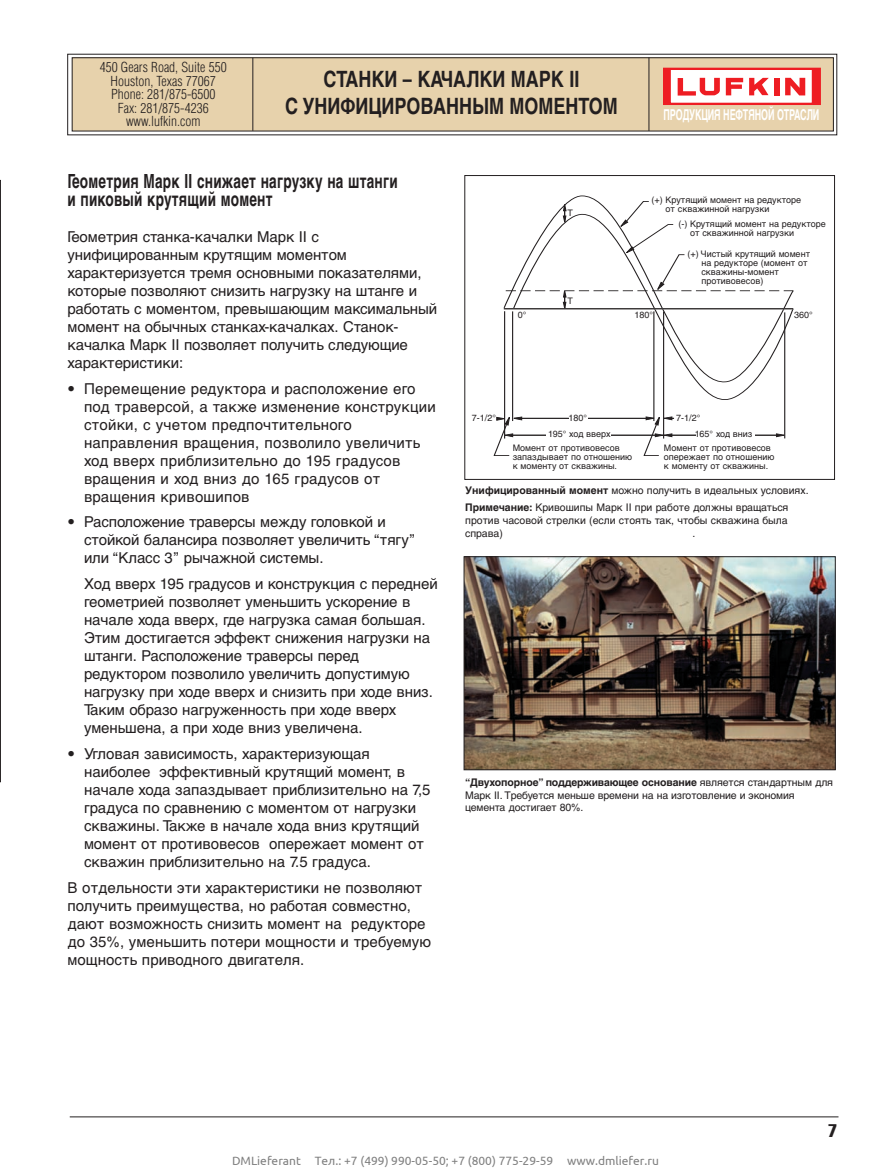
<style>
.page{position:relative;width:891px;height:1175px;background:#fff}
.page>*{position:absolute;margin:0;border:0;box-sizing:border-box;transform-origin:0 0}
.t1{font:700 22.5px/27px "Helvetica Cyr";color:#231f20;text-align:center;scale:.8 1}
.t2{font:700 19.5px/18px "Helvetica Cyr";letter-spacing:.015em;color:#231f20;scale:.7 1}
.t3{font:extra-condensed 18px "Helvetica";color:#231f20}
.t4{font:15px/18px "Helvetica Cyr Upright";letter-spacing:-.005em;color:#231f20}
.t5{font:15px/18px "Helvetica Cyr Upright";letter-spacing:.015em;color:#231f20}
.t6{font:700 15px "Helvetica Cyr";letter-spacing:-.01em;color:#fff;scale:.6 1}
.t7{font:300 condensed 13.5px/13.5px "Helvetica";color:#231f20;text-align:center}
.t8{font:12px "Ubuntu";color:#808080}
.t9{font:10.5px/12.6px "Helvetica Cyr Upright";color:#231f20}
.t10{font:700 10.5px "Helvetica Cyr";letter-spacing:-.01em;color:#231f20}
.t11{font:9px/9px "Helvetica Cyr Upright";color:#231f20}
.t12{font:9px "Helvetica";color:#231f20}
.s1{font-family:"Helvetica Cyr";font-weight:700}
.s2{font-family:"Helvetica Cyr Upright";font-weight:400}
</style>
<div class="page">
<svg style="left:0;top:180px;width:1px;height:602px"></svg>
<svg style="left:493px;top:385px;width:293px;height:71px"></svg>
<svg style="left:503px;top:195px;width:146px;height:190px"></svg>
<svg style="left:513px;top:213px;width:281px;height:192px"></svg>
<hr style="left:504px;top:308px;width:289px;height:1px;background:#231f20">
<div style="left:464px;top:175px;width:371px;height:305px;border:1px solid #231f20"></div>
<img style="left:466px;top:558px;width:368px;height:210px">
<div style="left:464px;top:556px;width:372px;height:214px;border:1px solid #231f20"></div>
<div style="left:72px;top:58px;width:761px;height:73px;background:#e7d2ac"></div>
<div style="left:666px;top:69px;width:150px;height:35px;background:#fff"></div>
<div style="left:664px;top:67px;width:155px;height:39px;border:5px solid #ee1d23"></div>
<svg style="left:678px;top:78px;width:42px;height:18px"></svg>
<svg style="left:726px;top:78px;width:17px;height:17px"></svg>
<svg style="left:749px;top:78px;width:20px;height:17px"></svg>
<div style="left:774px;top:78px;width:5px;height:17px;background:#ee1d23"></div>
<svg style="left:785px;top:78px;width:20px;height:17px"></svg>
<hr style="left:649px;top:57px;width:1px;height:74px;background:#231f20">
<hr style="left:253px;top:58px;width:1px;height:73px;background:#231f20">
<hr style="left:70px;top:1116px;width:768px;height:1px;background:#231f20">
<p class="t7" style="left:100px;top:61px;width:129px">450 Gears Road, Suite 550<br>Houston, Texas 77067<br>Phone: 281/875-6500<br>Fax: 281/875-4236 www.lufkin.com</p>
<h1 class="t1" style="left:285px;top:68px;width:418px">СТАНКИ – КАЧАЛКИ МАРК II<br>C УНИФИЦИРОВАННЫМ МОМЕНТОМ</h1>
<p class="t6" style="left:663px;top:110px;width:261px">ПРОДУКЦИЯ НЕФТЯНОЙ ОТРАСЛИ</p>
<h2 class="t2" style="left:68px;top:174px;width:473px">Геометрия Марк II снижает нагрузку на штанги и пиковый крутящий момент</h2>
<p class="t4" style="left:68px;top:229px;width:371px">Геометрия станка-качалки Марк II с унифицированным крутящим моментом характеризуется тремя основными показателями, которые позволяют снизить нагрузку на штанге и работать с моментом, превышающим максимальный момент на обычных станках-качалках. Станок&shy;качалка Марк II позволяет получить следующие характеристики:</p>
<p class="t5" style="left:84px;top:381px;width:353px;text-indent:-16px">• Перемещение редуктора и расположение его под траверсой, а также изменение конструкции стойки, с учетом предпочтительного направления вращения, позволило увеличить ход вверх приблизительно до 195 градусов вращения и ход вниз до 165 градусов от вращения кривошипов</p>
<p class="t4" style="left:84px;top:514px;width:333px;text-indent:-16px">• Расположение траверсы между головкой и стойкой балансира позволяет увеличить “тягу” или “Класс 3” рычажной системы.</p>
<p class="t4" style="left:84px;top:576px;width:355px">Ход вверх 195 градусов и конструкция с передней геометрией позволяет уменьшить ускорение в начале хода вверх, где нагрузка самая большая.<br>Этим достигается эффект снижения нагрузки на штанги. Расположение траверсы перед редуктором позволило увеличить допустимую нагрузку при ходе вверх и снизить при ходе вниз.<br>Таким образо нагруженность при ходе вверх уменьшена, а при ходе вниз увеличена.</p>
<p class="t4" style="left:84px;top:745px;width:348px;text-indent:-16px">• Угловая зависимость, характеризующая наиболее эффективный крутящий момент, в начале хода запаздывает приблизительно на 7,5 градуса по сравнению с моментом от нагрузки скважины. Также в начале хода вниз крутящий момент от противовесов опережает момент от скважин приблизительно на 7.5 градуса.</p>
<p class="t4" style="left:68px;top:879px;width:365px">В отдельности эти характеристики не позволяют получить преимущества, но работая совместно, дают возможность снизить момент на редукторе до 35%, уменьшить потери мощности и требуемую мощность приводного двигателя.</p>
<p class="t12" style="left:568px;top:210px;width:7px">T</p>
<p class="t12" style="left:568px;top:297px;width:7px">T</p>
<p class="t11" style="left:666px;top:196px;width:137px;text-indent:-14px">(+) Крутящий момент на редукторе от скважинной нагрузки</p>
<p class="t11" style="left:690px;top:220px;width:137px;text-indent:-12px">(-) Крутящий момент на редукторе от скважинной нагрузки</p>
<p class="t11" style="left:701px;top:250px;width:110px;text-indent:-14px">(+) Чистый крутящий момент на редукторе (момент от скважины-момент противовесов)</p>
<p class="t12" style="left:518px;top:311px;width:10px">0°</p>
<p class="t12" style="left:634px;top:311px;width:20px">180°</p>
<p class="t12" style="left:794px;top:311px;width:20px">360°</p>
<p class="t12" style="left:472px;top:415px;width:26px">7-1/2°</p>
<p class="t12" style="left:569px;top:415px;width:20px">180°</p>
<p class="t12" style="left:676px;top:415px;width:26px">7-1/2°</p>
<p class="t11" style="left:548px;top:430px;width:64px">195° ход вверх</p>
<p class="t11" style="left:695px;top:430px;width:59px">165° ход вниз</p>
<p class="t11" style="left:513px;top:444px;width:121px">Момент от противовесов запаздывает по отношению к моменту от скважины.</p>
<p class="t11" style="left:664px;top:444px;width:112px">Момент от противовесов опережает по отношению к моменту от скважины.</p>
<p class="t9" style="left:465px;top:483px;width:345px;line-height:17.2px"><span class="s1">Унифицированный момент</span> можно получить в идеальных условиях.<br><span class="s1">Примечание:</span> Кривошипы Марк II при работе должны вращаться</p>
<p class="t9" style="left:465px;top:515px;width:324px">против часовой стрелки (если стоять так, чтобы скважина была справа)</p>
<p class="t9" style="left:692px;top:527px;width:4px">.</p>
<p class="t10" style="left:465px;top:778px;width:369px">“Двухопорное” поддерживающее основание <span class="s2">является стандартным для</span></p>
<p class="t9" style="left:465px;top:789px;width:331px">Марк II. Требуется меньше времени на на изготовление и экономия цемента достигает 80%.</p>
<p class="t3" style="left:829px;top:1123px;width:10px">7</p>
<p class="t8" style="left:232px;top:1153px;width:428px">DMLieferant Тел.: +7 (499) 990-05-50; +7 (800) 775-29-59 www.dmliefer.ru</p>
</div>
